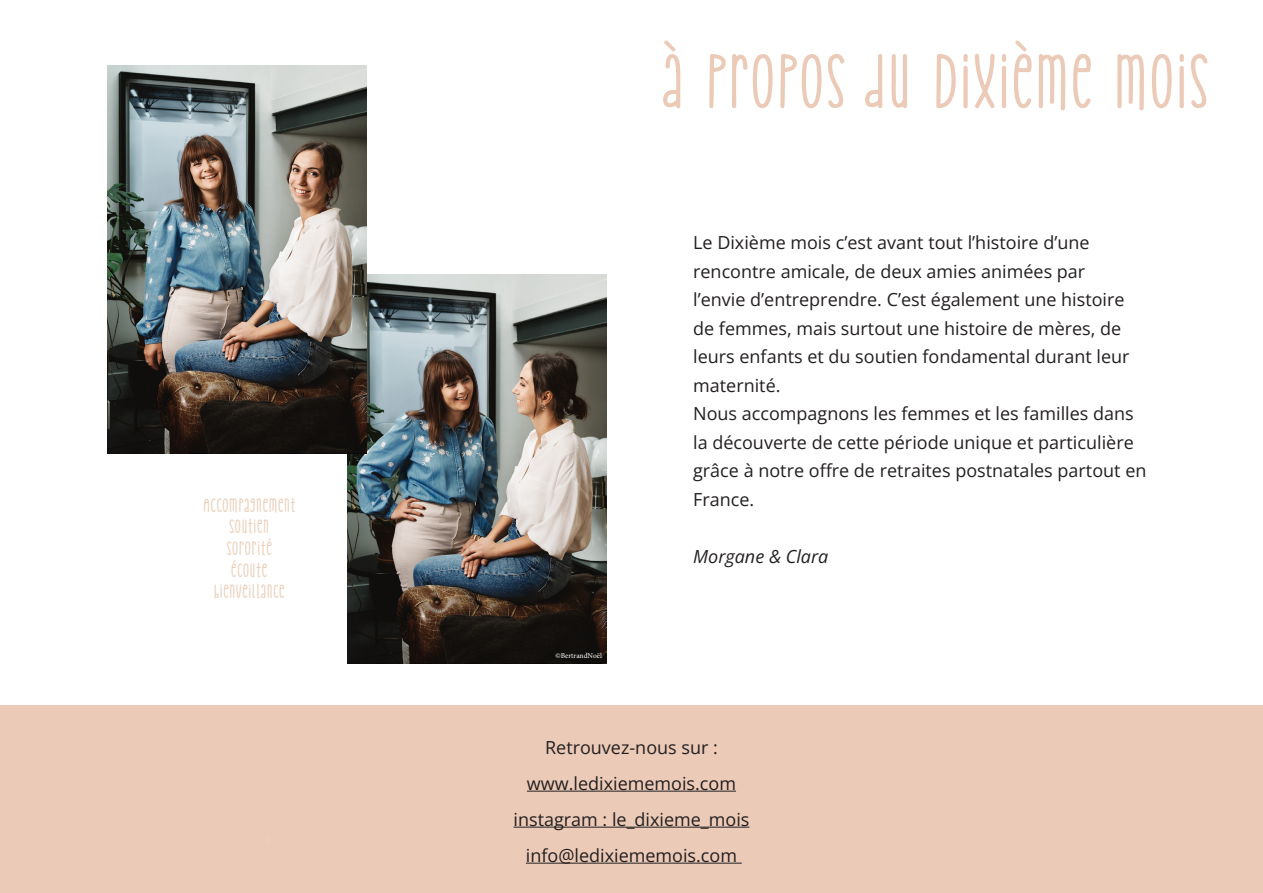
<style>
.page{position:relative;width:1263px;height:893px;background:#fff}
.page>*{position:absolute;margin:0;border:0;box-sizing:border-box;transform-origin:0 0}
.t1{font:72px "Cheria";letter-spacing:-.01em;color:#ebcab7}
.t2{font:18px/28.5px "Open Sans";color:#231f20}
.t3{font:18px "Cheria";color:#ebceb7}
.t4{font:italic 18px "Open Sans";color:#231f20}
.t5{font:7.5px "Minion Pro";color:#fff}
</style>
<div class="page">
<div style="left:0;top:706px;width:1263px;height:187px;background:#ebcab7"></div>
<hr style="left:527px;top:791px;width:209px;height:1px;background:#231f20">
<hr style="left:513px;top:827px;width:236px;height:1px;background:#231f20">
<hr style="left:526px;top:863px;width:216px;height:1px;background:#231f20">
<img style="left:348px;top:275px;width:258px;height:388px">
<img style="left:108px;top:65px;width:259px;height:389px">
<p class="t3" style="left:203px;top:495px;width:93px">ACCOMPAGNEMENT</p>
<p class="t3" style="left:229px;top:516px;width:42px">SOUTIEN</p>
<p class="t3" style="left:226px;top:538px;width:47px">SORORITÉ</p>
<p class="t3" style="left:231px;top:559px;width:38px">ÉCOUTE</p>
<p class="t3" style="left:214px;top:581px;width:73px">BIENVEILLANCE</p>
<p class="t1" style="left:662px;top:40px;width:548px">À PROPOS DU DIXIÈME MOIS</p>
<p class="t2" style="left:693px;top:228px;width:438px">Le Dixième mois c’est avant tout l’histoire d’une rencontre amicale, de deux amies animées par l’envie d’entreprendre. C’est également une histoire de femmes, mais surtout une histoire de mères, de leurs enfants et du soutien fondamental durant leur maternité.</p>
<p class="t2" style="left:693px;top:399px;width:455px">Nous accompagnons les femmes et les familles dans la découverte de cette période unique et particulière grâce à notre offre de retraites postnatales partout en France.</p>
<p class="t5" style="left:555px;top:651px;width:48px">©BertrandNoël</p>
<p class="t4" style="left:693px;top:544px;width:137px">Morgane &amp; Clara</p>
<p class="t2" style="left:545px;top:733px;width:174px">Retrouvez-nous sur :</p>
<p class="t2" style="left:527px;top:769px;width:211px">www.ledixiememois.com</p>
<p class="t2" style="left:513px;top:805px;width:237px">instagram : le_dixieme_mois</p>
<p class="t2" style="left:526px;top:841px;width:213px">info@ledixiememois.com</p>
</div>
